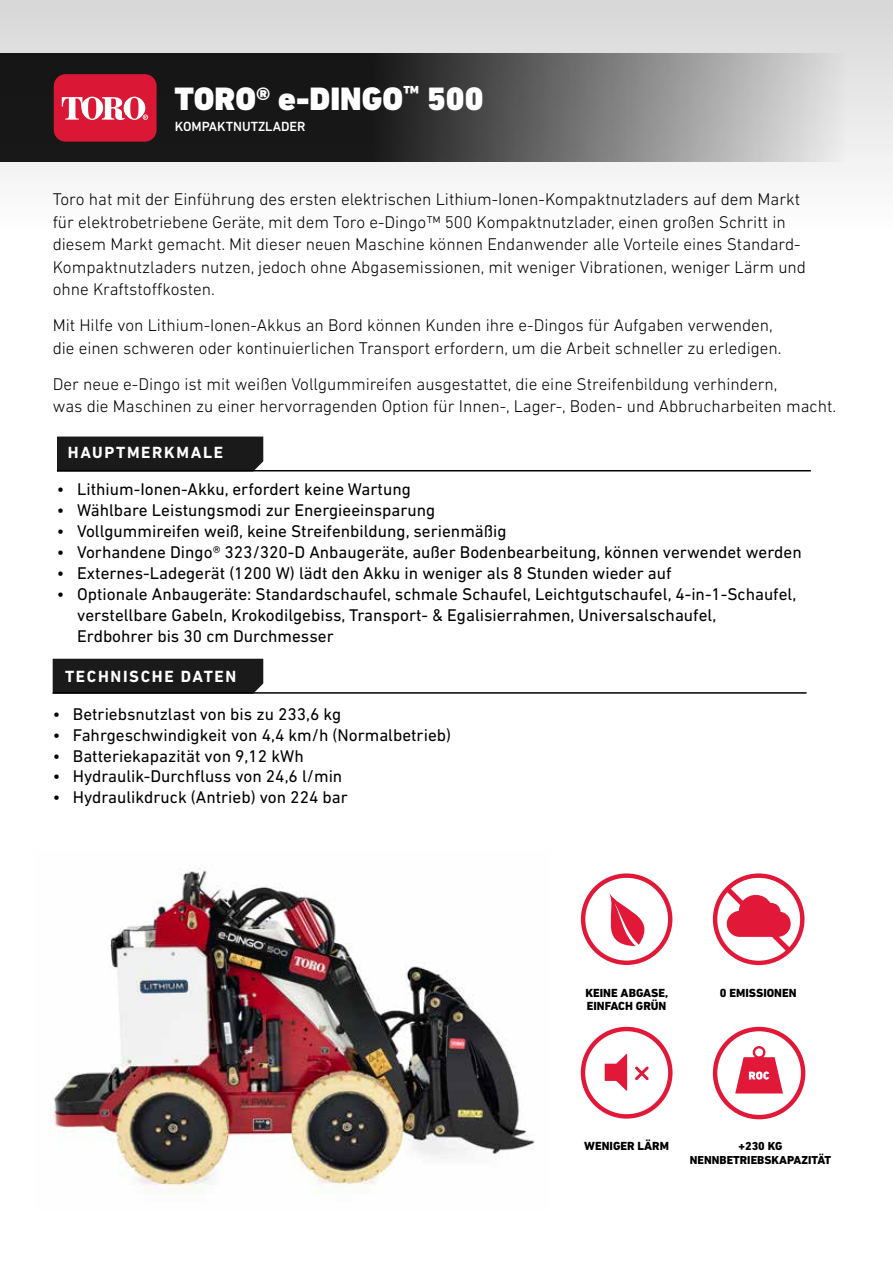
<style>
.page{position:relative;width:893px;height:1263px;background:#fff}
.page>*{position:absolute;margin:0;border:0;box-sizing:border-box;transform-origin:0 0}
.t1{font:900 33px "DIN Next LT Pro";color:#fff}
.t2{font:300 17.25px/22.5px "DIN Next LT Pro";color:#000}
.t3{font:17.25px/21px "DIN Next LT Pro";color:#000}
.t4{font:700 16.5px "DIN Next LT Pro";letter-spacing:.1em;color:#fff}
.t5{font:500 13.5px "DIN Next LT Pro";color:#fff}
.t6{font:800 12px/13.6px "DIN Next LT Pro";color:#000}
.t7{font:800 11.7px/13.5px "DIN Next LT Pro";color:#000;text-align:center}
</style>
<div class="page">
<div style="left:0;top:0;width:893px;height:336px;background:linear-gradient(to bottom,#dadada,#fff)"></div>
<svg style="left:0;top:54px;width:878px;height:108px;background:#5c5c5c"></svg>
<div style="left:54px;top:74px;width:103px;height:68px;background:#db1736;border-radius:12px"></div>
<svg style="left:62px;top:97px;width:86px;height:23px"></svg>
<hr style="left:57px;top:470px;width:754px;height:1px;background:#000">
<div style="left:57px;top:436px;width:206px;height:34px;background:#1a1a1a"></div>
<hr style="left:53px;top:692px;width:754px;height:2px;background:#000">
<div style="left:53px;top:659px;width:210px;height:35px;background:#1a1a1a"></div>
<img style="left:52px;top:868px;width:483px;height:325px">
<svg style="left:581px;top:873px;width:91px;height:92px"></svg>
<svg style="left:581px;top:1027px;width:91px;height:91px"></svg>
<svg style="left:713px;top:873px;width:91px;height:92px"></svg>
<svg style="left:713px;top:1027px;width:92px;height:92px"></svg>
<h1 class="t1" style="left:175px;top:79px;width:310px">TORO® e-DINGO<sup>™</sup> 500</h1>
<p class="t5" style="left:175px;top:118px;width:132px">KOMPAKTNUTZLADER</p>
<p class="t2" style="left:53px;top:188px;width:755px">Toro hat mit der Einführung des ersten elektrischen Lithium-Ionen-Kompaktnutzladers auf dem Markt für elektrobetriebene Geräte, mit dem Toro e-Dingo™ 500 Kompaktnutzlader, einen großen Schritt in diesem Markt gemacht. Mit dieser neuen Maschine können Endanwender alle Vorteile eines Standard-Kompaktnutzladers nutzen, jedoch ohne Abgasemissionen, mit weniger Vibrationen, weniger Lärm und ohne Kraftstoffkosten.</p>
<p class="t2" style="left:53px;top:314px;width:730px">Mit Hilfe von Lithium-Ionen-Akkus an Bord können Kunden ihre e-Dingos für Aufgaben verwenden, die einen schweren oder kontinuierlichen Transport erfordern, um die Arbeit schneller zu erledigen.</p>
<p class="t2" style="left:53px;top:372px;width:785px">Der neue e-Dingo ist mit weißen Vollgummireifen ausgestattet, die eine Streifenbildung verhindern,<br>was die Maschinen zu einer hervorragenden Option für Innen-, Lager-, Boden- und Abbrucharbeiten macht.</p>
<p class="t4" style="left:68px;top:443px;width:157px">HAUPTMERKMALE</p>
<p class="t3" style="left:57px;top:479px;width:355px">• Lithium-Ionen-Akku, erfordert keine Wartung</p>
<p class="t3" style="left:57px;top:500px;width:380px">• Wählbare Leistungsmodi zur Energieeinsparung</p>
<p class="t3" style="left:57px;top:521px;width:451px">• Vollgummireifen weiß, keine Streifenbildung, serienmäßig</p>
<p class="t3" style="left:57px;top:542px;width:746px">• Vorhandene Dingo® 323/320-D Anbaugeräte, außer Bodenbearbeitung, können verwendet werden</p>
<p class="t3" style="left:57px;top:563px;width:616px">• Externes-Ladegerät (1200 W) lädt den Akku in weniger als 8 Stunden wieder auf</p>
<p class="t3" style="left:77px;top:584px;width:721px;text-indent:-20px">• Optionale Anbaugeräte: Standardschaufel, schmale Schaufel, Leichtgutschaufel, 4-in-1-Schaufel, verstellbare Gabeln, Krokodilgebiss, Transport- &amp; Egalisierrahmen, Universalschaufel,<br>Erdbohrer bis 30 cm Durchmesser</p>
<p class="t4" style="left:65px;top:667px;width:173px">TECHNISCHE DATEN</p>
<p class="t3" style="left:53px;top:703px;width:290px">• Betriebsnutzlast von bis zu 233,6 kg</p>
<p class="t3" style="left:53px;top:724px;width:400px">• Fahrgeschwindigkeit von 4,4 km/h (Normalbetrieb)</p>
<p class="t3" style="left:53px;top:745px;width:253px">• Batteriekapazität von 9,12 kWh</p>
<p class="t3" style="left:53px;top:766px;width:291px">• Hydraulik-Durchfluss von 24,6 l/min</p>
<p class="t3" style="left:53px;top:786px;width:297px">• Hydraulikdruck (Antrieb) von 224 bar</p>
<p class="t6" style="left:585px;top:986px;width:84px">KEINE ABGASE,<br>EINFACH GRÜN</p>
<p class="t6" style="left:720px;top:986px;width:78px">0 EMISSIONEN</p>
<p class="t6" style="left:584px;top:1139px;width:86px">WENIGER LÄRM</p>
<p class="t7" style="left:690px;top:1139px;width:143px">+230 KG<br>NENNBETRIEBSKAPAZITÄT</p>
</div>
